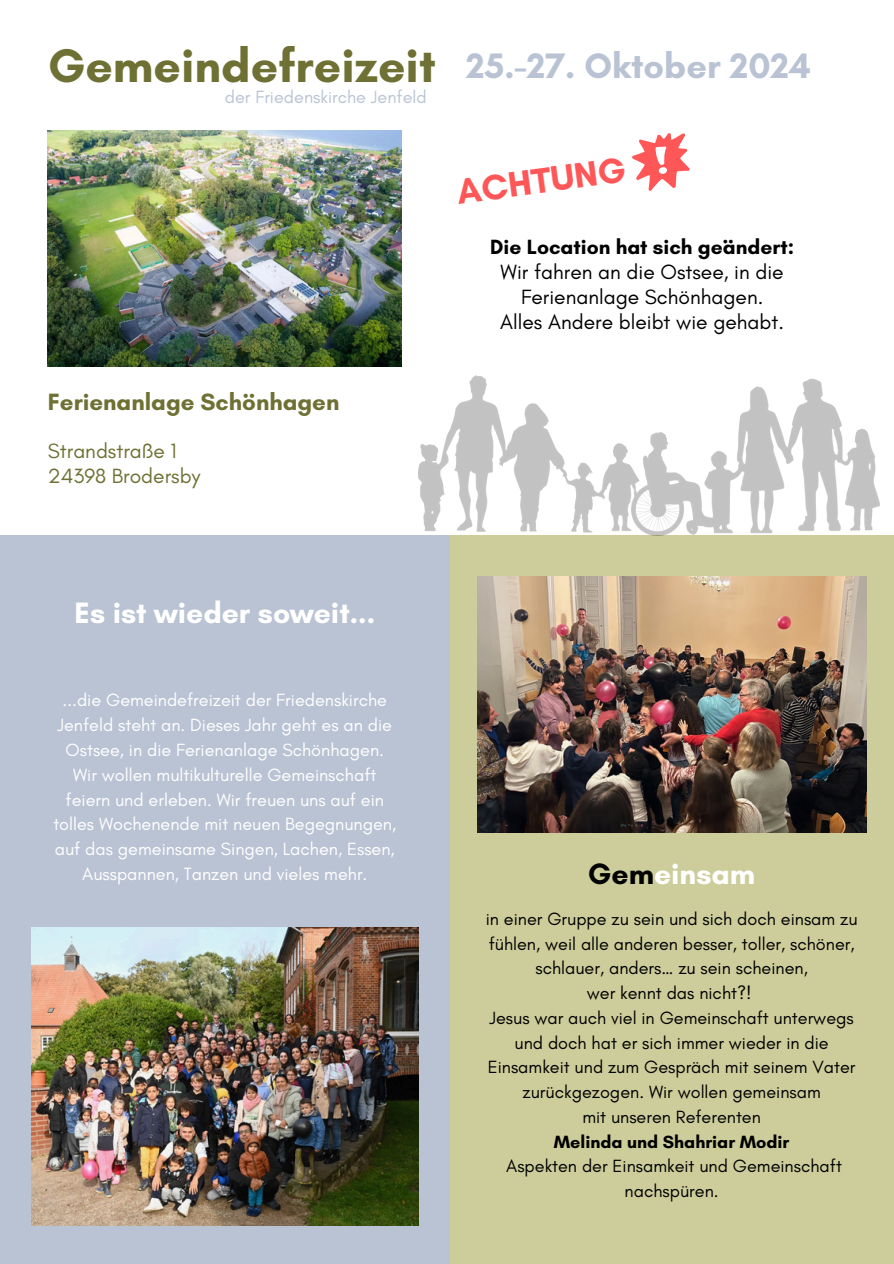
<style>
.page{position:relative;width:894px;height:1264px;background:#fff}
.page>*{position:absolute;margin:0;border:0;box-sizing:border-box;transform-origin:0 0}
.t1{font:700 48px "Glacial Indifference";color:#6e7133}
.t2{font:700 36px "Glacial Indifference";color:#bac3d4}
.t3{font:700 36px "Glacial Indifference";color:#ff5757}
.t4{font:700 30px "Glacial Indifference";color:#fff}
.t5{font:700 24px "Glacial Indifference";color:#6e7133}
.t6{font:21px/24.8px "Glacial Indifference";color:#000;text-align:center}
.t7{font:21px/24.8px "Glacial Indifference";color:#6e7133}
.t8{font:18px/24.8px "Glacial Indifference";color:#000;text-align:center}
.t9{font:18px/24.8px "Glacial Indifference";color:#fff;text-align:center}
.t10{font:18px "Glacial Indifference";color:#bac3d4}
.t11{font:700 18px "Glacial Indifference";color:#000}
.s1{font-weight:700}
.s2{color:#000}
</style>
<div class="page">
<div style="left:449px;top:536px;width:444px;height:727px;background:#cdcd9b"></div>
<div style="left:0;top:536px;width:449px;height:727px;background:#bac3d4"></div>
<img style="left:477px;top:577px;width:388px;height:255px">
<img style="left:31px;top:927px;width:387px;height:298px">
<img style="left:418px;top:376px;width:460px;height:159px">
<img style="left:48px;top:130px;width:353px;height:237px">
<svg style="left:632px;top:133px;width:58px;height:58px"></svg>
<p class="t1" style="left:48px;top:36px;width:389px">Gemeindefreizeit</p>
<h2 class="t10" style="left:225px;top:85px;width:203px">der Friedenskirche Jenfeld</h2>
<p class="t2" style="left:466px;top:43px;width:346px">25.-27. Oktober 2024</p>
<p class="t3" style="left:453px;top:170px;width:172px;rotate:-8deg">ACHTUNG</p>
<p class="t6" style="left:490px;top:234px;width:305px"><span class="s1">Die Location hat sich geändert:<br></span>Wir fahren an die Ostsee, in die<br>Ferienanlage Schönhagen.<br>Alles Andere bleibt wie gehabt.</p>
<p class="t5" style="left:48px;top:387px;width:293px">Ferienanlage Schönhagen</p>
<p class="t7" style="left:48px;top:438px;width:154px">Strandstraße 1<br>24398 Brodersby</p>
<p class="t4" style="left:75px;top:595px;width:302px">Es ist wieder soweit...</p>
<p class="t9" style="left:63px;top:687px;width:326px">...die Gemeindefreizeit der Friedenskirche</p>
<p class="t9" style="left:58px;top:712px;width:336px">Jenfeld steht an. Dieses Jahr geht es an die<br>Ostsee, in die Ferienanlage Schönhagen.</p>
<h4 class="t9" style="left:73px;top:762px;width:305px">Wir wollen multikulturelle Gemeinschaft</h4>
<p class="t9" style="left:53px;top:786px;width:344px">feiern und erleben. Wir freuen uns auf ein tolles Wochenende mit neuen Begegnungen, auf das gemeinsame Singen, Lachen, Essen, Ausspannen, Tanzen und vieles mehr.</p>
<p class="t4" style="left:587px;top:855px;width:169px"><span class="s2">Gem</span>einsam</p>
<h6 class="t8" style="left:485px;top:906px;width:373px">in einer Gruppe zu sein und sich doch einsam zu fühlen, weil alle anderen besser, toller, schöner, schlauer, anders… zu sein scheinen,</h6>
<h5 class="t8" style="left:586px;top:980px;width:166px">wer kennt das nicht?!</h5>
<h6 class="t8" style="left:487px;top:1005px;width:369px">Jesus war auch viel in Gemeinschaft unterwegs und doch hat er sich immer wieder in die Einsamkeit und zum Gespräch mit seinem Vater zurückgezogen. Wir wollen gemeinsam</h6>
<p class="t8" style="left:582px;top:1104px;width:180px">mit unseren Referenten</p>
<h4 class="t11" style="left:553px;top:1130px;width:237px">Melinda und Shahriar Modir</h4>
<p class="t8" style="left:506px;top:1153px;width:337px">Aspekten der Einsamkeit und Gemeinschaft nachspüren.</p>
</div>
